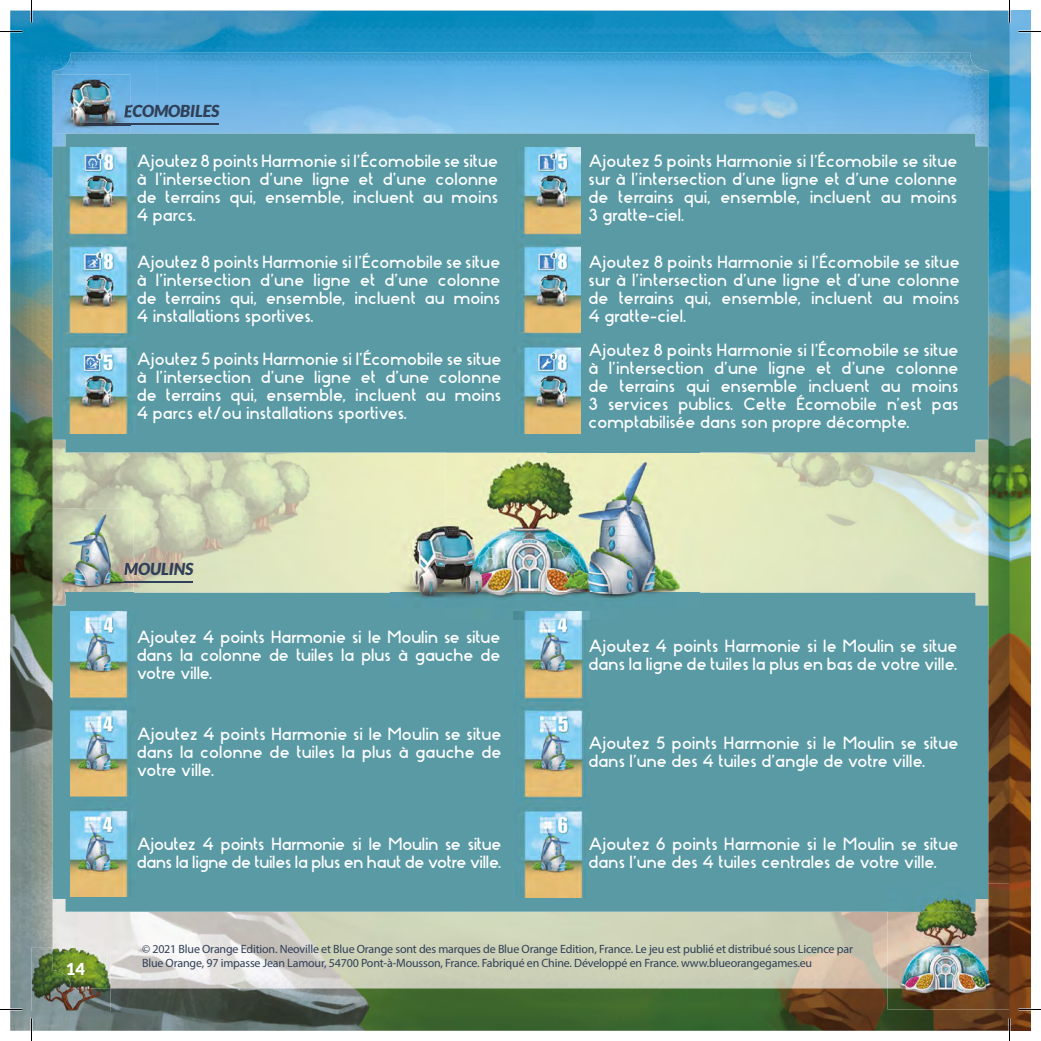
<style>
.page{position:relative;width:1041px;height:1041px;background:#fff}
.page>*{position:absolute;margin:0;border:0;box-sizing:border-box;transform-origin:0 0}
.t1{font:16.5px/18px "Stark";letter-spacing:.01em;color:#fff;text-align:justify}
.t2{font:16.5px/18px "Stark";letter-spacing:-.01em;color:#fff}
.t3{font:italic 900 16.5px "Lato";letter-spacing:-.005em;color:#304058}
.t4{font:900 16.5px "Lato";color:#fff}
.t5{font:12px/13.5px "Myriad Pro";letter-spacing:-.015em;color:#304058}
</style>
<div class="page">
<img style="left:1009px;top:11px;width:22px;height:1020px">
<img style="left:10px;top:10px;width:1000px;height:54px">
<img style="left:988px;top:64px;width:21px;height:819px">
<img style="left:10px;top:64px;width:43px;height:54px">
<img style="left:10px;top:118px;width:52px;height:913px">
<img style="left:62px;top:988px;width:947px;height:43px">
<img style="left:157px;top:53px;width:831px;height:81px">
<img style="left:53px;top:53px;width:104px;height:81px">
<img style="left:53px;top:452px;width:51px;height:496px">
<img style="left:699px;top:452px;width:289px;height:141px">
<img style="left:104px;top:452px;width:342px;height:68px">
<img style="left:134px;top:520px;width:256px;height:73px">
<img style="left:104px;top:912px;width:783px;height:76px">
<img style="left:130px;top:105px;width:90px;height:13px">
<img style="left:134px;top:563px;width:60px;height:12px">
<div style="left:53px;top:134px;width:935px;height:318px;background:#599aa5"></div>
<div style="left:53px;top:593px;width:935px;height:319px;background:#599aa5"></div>
<img style="left:70px;top:611px;width:66px;height:286px">
<img style="left:513px;top:619px;width:77px;height:278px">
<hr style="left:79px;top:124px;width:140px;height:1px;background:#304058">
<hr style="left:110px;top:581px;width:82px;height:2px;background:#304058">
<img style="left:55px;top:75px;width:75px;height:58px">
<img style="left:79px;top:124px;width:51px;height:1px">
<svg style="left:124px;top:105px;width:6px;height:13px"></svg>
<img style="left:59px;top:148px;width:77px;height:285px">
<img style="left:513px;top:148px;width:68px;height:285px">
<img style="left:53px;top:509px;width:81px;height:84px">
<img style="left:66px;top:593px;width:68px;height:1px">
<img style="left:110px;top:581px;width:24px;height:2px">
<svg style="left:124px;top:563px;width:10px;height:12px"></svg>
<img style="left:887px;top:883px;width:122px;height:126px">
<img style="left:887px;top:912px;width:101px;height:76px">
<img style="left:887px;top:883px;width:101px;height:29px">
<img style="left:446px;top:440px;width:173px;height:179px">
<img style="left:390px;top:518px;width:115px;height:89px">
<img style="left:619px;top:451px;width:80px;height:158px">
<img style="left:547px;top:451px;width:72px;height:1px">
<img style="left:547px;top:593px;width:72px;height:16px">
<img style="left:32px;top:948px;width:78px;height:63px">
<img style="left:53px;top:948px;width:57px;height:40px">
<svg style="left:0;top:31px;width:22px;height:1px"></svg>
<svg style="left:1018px;top:31px;width:23px;height:1px"></svg>
<svg style="left:0;top:1009px;width:22px;height:1px"></svg>
<svg style="left:1018px;top:1009px;width:23px;height:1px"></svg>
<svg style="left:31px;top:0;width:1px;height:23px"></svg>
<svg style="left:31px;top:1018px;width:1px;height:23px"></svg>
<svg style="left:1009px;top:0;width:1px;height:23px"></svg>
<svg style="left:1009px;top:1018px;width:1px;height:23px"></svg>
<p class="t3" style="left:124px;top:102px;width:97px">ECOMOBILES</p>
<p class="t1" style="left:137px;top:151px;width:363px">Ajoutez 8 points Harmonie si l’Écomobile se situe à l’intersection d’une ligne et d’une colonne de terrains qui, ensemble, incluent au moins 4 parcs.</p>
<p class="t1" style="left:137px;top:252px;width:365px">Ajoutez 8 points Harmonie si l’Écomobile se situe à l’intersection d’une ligne et d’une colonne de terrains qui, ensemble, incluent au moins 4 installations sportives.</p>
<p class="t1" style="left:137px;top:349px;width:366px">Ajoutez 5 points Harmonie si l’Écomobile se situe à l’intersection d’une ligne et d’une colonne de terrains qui, ensemble, incluent au moins 4 parcs et/ou installations sportives.</p>
<p class="t1" style="left:589px;top:151px;width:370px">Ajoutez 5 points Harmonie si l’Écomobile se situe sur à l’intersection d’une ligne et d’une colonne de terrains qui, ensemble, incluent au moins 3 gratte-ciel.</p>
<p class="t1" style="left:589px;top:252px;width:373px">Ajoutez 8 points Harmonie si l’Écomobile se situe sur à l’intersection d’une ligne et d’une colonne de terrains qui, ensemble, incluent au moins 4 gratte-ciel.</p>
<p class="t1" style="left:589px;top:340px;width:371px">Ajoutez 8 points Harmonie si l’Écomobile se situe à l’intersection d’une ligne et d’une colonne de terrains qui ensemble incluent au moins 3 services publics. Cette Écomobile n’est pas comptabilisée dans son propre décompte.</p>
<p class="t4" style="left:66px;top:959px;width:21px">14</p>
<p class="t3" style="left:124px;top:559px;width:71px">MOULINS</p>
<p class="t1" style="left:137px;top:627px;width:365px">Ajoutez 4 points Harmonie si le Moulin se situe dans la colonne de tuiles la plus à gauche de votre ville.</p>
<p class="t1" style="left:137px;top:724px;width:366px">Ajoutez 4 points Harmonie si le Moulin se situe dans la colonne de tuiles la plus à gauche de votre ville.</p>
<p class="t2" style="left:137px;top:834px;width:366px">Ajoutez 4 points Harmonie si le Moulin se situe dans la ligne de tuiles la plus en haut de votre ville.</p>
<p class="t1" style="left:589px;top:636px;width:370px">Ajoutez 4 points Harmonie si le Moulin se situe dans la ligne de tuiles la plus en bas de votre ville.</p>
<p class="t1" style="left:589px;top:733px;width:371px">Ajoutez 5 points Harmonie si le Moulin se situe dans l’une des 4 tuiles d’angle de votre ville.</p>
<p class="t1" style="left:589px;top:834px;width:371px">Ajoutez 6 points Harmonie si le Moulin se situe dans l’une des 4 tuiles centrales de votre ville.</p>
<p class="t5" style="left:142px;top:942px;width:712px">© 2021 Blue Orange Edition. Neoville et Blue Orange sont des marques de Blue Orange Edition, France. Le jeu est publié et distribué sous Licence par<br>Blue Orange, 97 impasse Jean Lamour, 54700 Pont-à-Mousson, France. Fabriqué en Chine. Développé en France. www.blueorangegames.eu</p>
</div>
